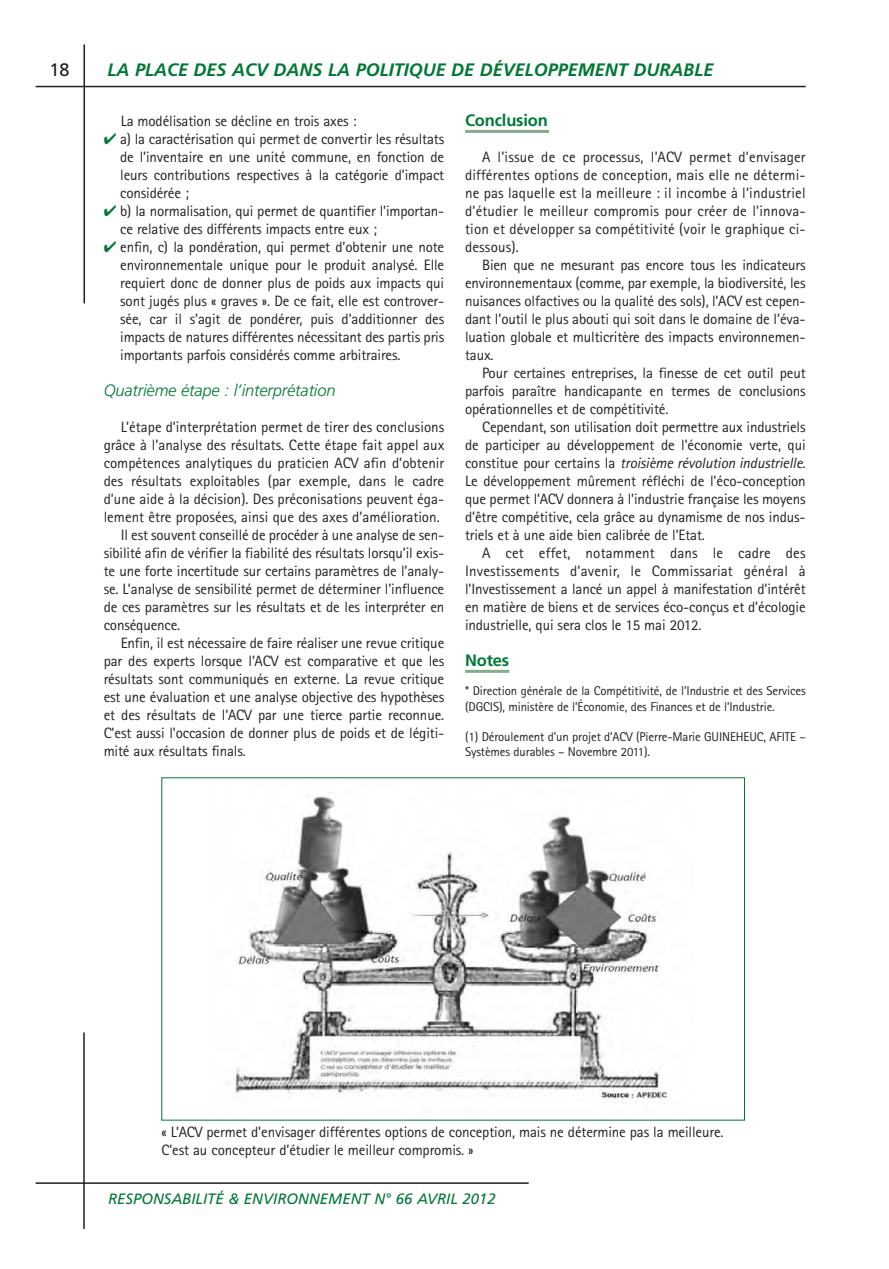
<style>
.page{position:relative;width:889px;height:1269px;background:#fff}
.page>*{position:absolute;margin:0;border:0;box-sizing:border-box;transform-origin:0 0}
.t1{font:italic 700 18px "Frutiger";color:#007836}
.t2{font:18px "Frutiger";color:#231f20}
.t3{font:italic 300 16.5px "Frutiger";letter-spacing:-.01em;color:#007836}
.t4{font:700 16.5px "Frutiger";letter-spacing:-.01em;color:#007836}
.t5{font:15px/18px "Rotis Sans Serif";letter-spacing:-.01em;color:#231f20;text-align:justify}
.t6{font:15px "Rotis Sans Serif";letter-spacing:.01em;color:#231f20}
.t7{font:italic 15px "Rotis Sans Serif";letter-spacing:-.01em;color:#231f20}
.t8{font:italic 15px "Frutiger";color:#007836}
.t9{font:12.75px/15.3px "Rotis Sans Serif";letter-spacing:-.01em;color:#231f20}
.s1{color:#007836}
.s2{font-style:normal}
</style>
<div class="page">
<hr style="left:465px;top:130px;width:84px;height:3px;background:#86ad89">
<hr style="left:465px;top:670px;width:44px;height:3px;background:#86ad89">
<hr style="left:36px;top:86px;width:769px;height:1px;background:#231f20">
<hr style="left:83px;top:44px;width:2px;height:259px;background:#231f20">
<hr style="left:83px;top:1032px;width:2px;height:197px;background:#231f20">
<hr style="left:36px;top:1182px;width:492px;height:2px;background:#231f20">
<img style="left:235px;top:796px;width:434px;height:307px">
<p class="t2" style="left:50px;top:63px;width:22px">18</p>
<p class="t1" style="left:107px;top:62px;width:607px">LA PLACE DES ACV DANS LA POLITIQUE DE DÉVELOPPEMENT DURABLE</p>
<p class="t5" style="left:121px;top:113px;width:237px">La modélisation se décline en trois axes :</p>
<p class="t5" style="left:120px;top:131px;width:325px;text-indent:-16px"><span class="s1">✔</span> a) la caractérisation qui permet de convertir les résultats de l’inventaire en une unité commune, en fonction de leurs contributions respectives à la catégorie d’impact considérée ;</p>
<p class="t5" style="left:120px;top:203px;width:325px;text-indent:-16px"><span class="s1">✔</span> b) la normalisation, qui permet de quantifier l’importan&shy;ce relative des différents impacts entre eux ;</p>
<p class="t5" style="left:120px;top:239px;width:325px;text-indent:-16px"><span class="s1">✔</span> enfin, c) la pondération, qui permet d’obtenir une note environnementale unique pour le produit analysé. Elle requiert donc de donner plus de poids aux impacts qui sont jugés plus « graves ». De ce fait, elle est controver&shy;sée, car il s’agit de pondérer, puis d’additionner des impacts de natures différentes nécessitant des partis pris importants parfois considérés comme arbitraires.</p>
<p class="t3" style="left:104px;top:383px;width:233px">Quatrième étape : l’interprétation</p>
<p class="t5" style="left:121px;top:419px;width:325px">L’étape d’interprétation permet de tirer des conclusions</p>
<p class="t5" style="left:104px;top:437px;width:342px">grâce à l’analyse des résultats. Cette étape fait appel aux</p>
<p class="t5" style="left:104px;top:455px;width:342px">compétences analytiques du praticien ACV afin d’obtenir</p>
<p class="t5" style="left:104px;top:473px;width:342px">des résultats exploitables (par exemple, dans le cadre</p>
<p class="t5" style="left:104px;top:491px;width:342px">d’une aide à la décision). Des préconisations peuvent éga-</p>
<p class="t5" style="left:104px;top:509px;width:337px">lement être proposées, ainsi que des axes d’amélioration.</p>
<p class="t5" style="left:121px;top:527px;width:325px">Il est souvent conseillé de procéder à une analyse de sen-</p>
<p class="t5" style="left:104px;top:545px;width:342px">sibilité afin de vérifier la fiabilité des résultats lorsqu’il exis-</p>
<p class="t5" style="left:104px;top:563px;width:342px">te une forte incertitude sur certains paramètres de l’analy-</p>
<p class="t5" style="left:104px;top:581px;width:342px">se. L’analyse de sensibilité permet de déterminer l’influence</p>
<p class="t5" style="left:104px;top:599px;width:342px">de ces paramètres sur les résultats et de les interpréter en</p>
<p class="t5" style="left:104px;top:617px;width:78px">conséquence.</p>
<p class="t5" style="left:121px;top:635px;width:325px">Enfin, il est nécessaire de faire réaliser une revue critique</p>
<p class="t5" style="left:104px;top:653px;width:342px">par des experts lorsque l’ACV est comparative et que les</p>
<p class="t5" style="left:104px;top:671px;width:342px">résultats sont communiqués en externe. La revue critique</p>
<p class="t5" style="left:104px;top:689px;width:342px">est une évaluation et une analyse objective des hypothèses</p>
<p class="t5" style="left:104px;top:707px;width:342px">et des résultats de l’ACV par une tierce partie reconnue.</p>
<p class="t5" style="left:104px;top:725px;width:342px">C’est aussi l’occasion de donner plus de poids et de légiti-</p>
<p class="t5" style="left:104px;top:743px;width:144px">mité aux résultats finals.</p>
<p class="t4" style="left:465px;top:113px;width:84px">Conclusion</p>
<p class="t6" style="left:482px;top:151px;width:325px">A l’issue de ce processus, l’ACV permet d’envisager</p>
<p class="t6" style="left:465px;top:169px;width:342px">différentes options de conception, mais elle ne détermi-</p>
<p class="t6" style="left:465px;top:187px;width:342px">ne pas laquelle est la meilleure : il incombe à l’industriel</p>
<p class="t6" style="left:465px;top:205px;width:342px">d’étudier le meilleur compromis pour créer de l’innova-</p>
<p class="t6" style="left:465px;top:223px;width:342px">tion et développer sa compétitivité (voir le graphique ci-</p>
<p class="t6" style="left:465px;top:241px;width:55px">dessous).</p>
<p class="t5" style="left:482px;top:257px;width:325px">Bien que ne mesurant pas encore tous les indicateurs</p>
<p class="t5" style="left:465px;top:275px;width:342px">environnementaux (comme, par exemple, la biodiversité, les</p>
<p class="t5" style="left:465px;top:293px;width:342px">nuisances olfactives ou la qualité des sols), l’ACV est cepen-</p>
<p class="t5" style="left:465px;top:311px;width:342px">dant l’outil le plus abouti qui soit dans le domaine de l’éva-</p>
<p class="t5" style="left:465px;top:329px;width:342px">luation globale et multicritère des impacts environnemen-</p>
<p class="t5" style="left:465px;top:347px;width:30px">taux.</p>
<p class="t5" style="left:482px;top:365px;width:325px">Pour certaines entreprises, la finesse de cet outil peut</p>
<p class="t5" style="left:465px;top:383px;width:342px">parfois paraître handicapante en termes de conclusions</p>
<p class="t5" style="left:465px;top:401px;width:205px">opérationnelles et de compétitivité.</p>
<p class="t5" style="left:482px;top:419px;width:325px">Cependant, son utilisation doit permettre aux industriels</p>
<p class="t5" style="left:465px;top:437px;width:342px">de participer au développement de l’économie verte, qui</p>
<p class="t7" style="left:465px;top:457px;width:342px"><span class="s2">constitue pour certains la</span> troisième révolution industrielle<span class="s2">.</span></p>
<p class="t5" style="left:465px;top:473px;width:342px">Le développement mûrement réfléchi de l’éco-conception</p>
<p class="t5" style="left:465px;top:491px;width:342px">que permet l’ACV donnera à l’industrie française les moyens</p>
<p class="t5" style="left:465px;top:509px;width:342px">d’être compétitive, cela grâce au dynamisme de nos indus-</p>
<p class="t5" style="left:465px;top:527px;width:241px">triels et à une aide bien calibrée de l’Etat.</p>
<p class="t6" style="left:482px;top:547px;width:325px">A cet effet, notamment dans le cadre des</p>
<p class="t6" style="left:465px;top:565px;width:342px">Investissements d’avenir, le Commissariat général à</p>
<p class="t5" style="left:465px;top:581px;width:342px">l’Investissement a lancé un appel à manifestation d’intérêt</p>
<p class="t5" style="left:465px;top:599px;width:342px">en matière de biens et de services éco-conçus et d’écologie</p>
<p class="t5" style="left:465px;top:617px;width:238px">industrielle, qui sera clos le 15 mai 2012.</p>
<p class="t4" style="left:465px;top:653px;width:46px">Notes</p>
<p class="t9" style="left:465px;top:684px;width:342px">* Direction générale de la Compétitivité, de l’Industrie et des Services (DGCIS), ministère de l’Économie, des Finances et de l’Industrie.</p>
<p class="t9" style="left:465px;top:730px;width:342px">(1) Déroulement d’un projet d’ACV (Pierre-Marie GUINEHEUC, AFITE –<br>Systèmes durables – Novembre 2011).</p>
<p class="t5" style="left:161px;top:1124px;width:563px">« L’ACV permet d’envisager différentes options de conception, mais ne détermine pas la meilleure.<br>C’est au concepteur d’étudier le meilleur compromis. »</p>
<p class="t8" style="left:108px;top:1193px;width:389px">RESPONSABILITÉ &amp; ENVIRONNEMENT N° 66 AVRIL 2012</p>
</div>
